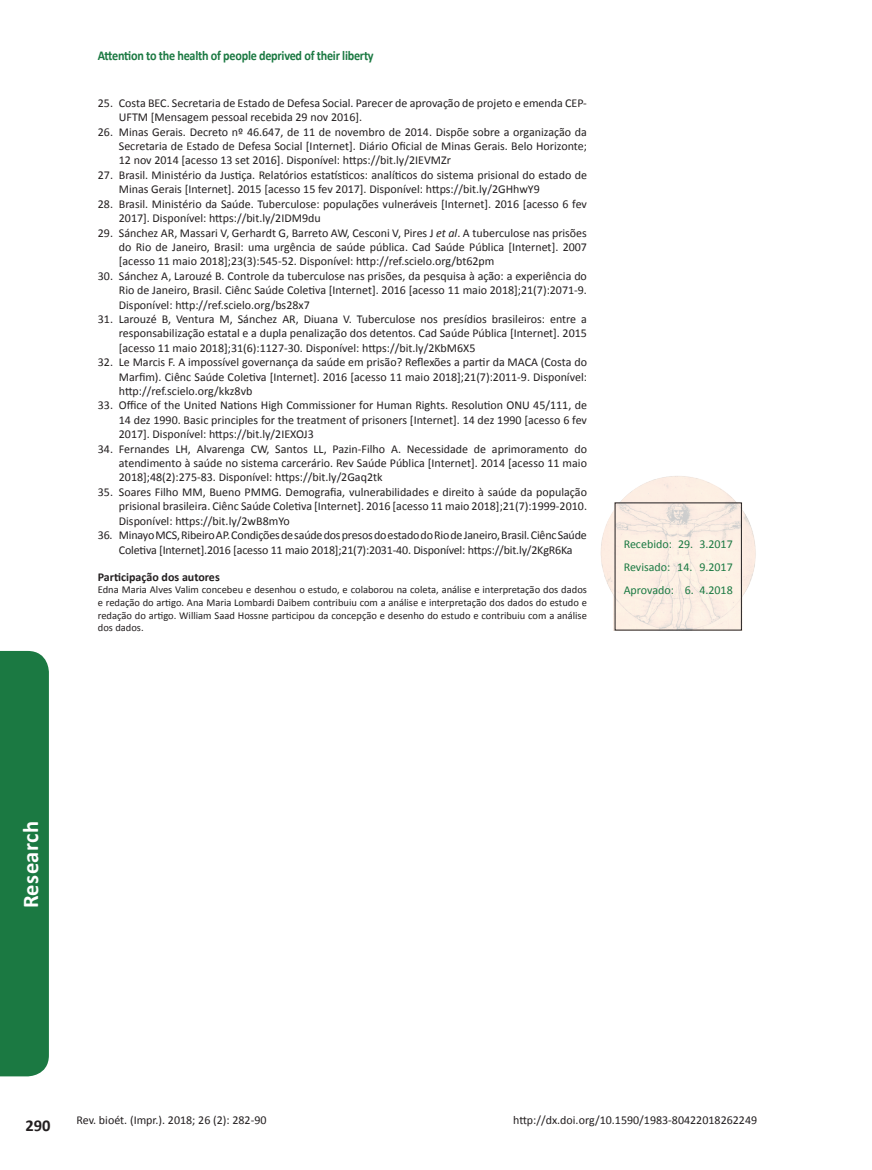
<style>
.page{position:relative;width:872px;height:1170px;background:#fff}
.page>*{position:absolute;margin:0;border:0;box-sizing:border-box;transform-origin:0 0}
.t1{font:700 22.5px "Calibri";letter-spacing:.02em;color:#fff}
.t2{font:700 16.5px "Calibri";color:#231f20}
.t3{font:700 13.5px "Calibri";letter-spacing:-.02em;color:#1b7942;scale:.9 1}
.Referencias{font:12px/14.4px "Calibri";color:#231f20;text-align:justify}
.t4{font:12px "Calibri";color:#1b7942}
.Titulo_participacao{font:700 12px "Calibri";color:#231f20}
.Texto_participacao_d{font:10.5px/12.6px "Calibri";color:#231f20;text-align:justify}
.s1{font-style:italic}
</style>
<div class="page">
<img style="left:600px;top:476px;width:156px;height:155px">
<div style="left:0;top:651px;width:49px;height:425px;background:#1b7942"></div>
<p class="t3" style="left:98px;top:47px;width:308px">Attention to the health of people deprived of their liberty</p>
<p class="Referencias" style="left:119px;top:96px;width:469px;text-indent:-21px">25. Costa BEC. Secretaria de Estado de Defesa Social. Parecer de aprovação de projeto e emenda CEP-<br>UFTM [Mensagem pessoal recebida 29 nov 2016].</p>
<p class="Referencias" style="left:119px;top:124px;width:469px;text-indent:-21px">26. Minas Gerais. Decreto nº 46.647, de 11 de novembro de 2014. Dispõe sobre a organização da Secretaria de Estado de Defesa Social [Internet]. Diário Oficial de Minas Gerais. Belo Horizonte; 12 nov 2014 [acesso 13 set 2016]. Disponível: https://bit.ly/2IEVMZr</p>
<p class="Referencias" style="left:119px;top:168px;width:469px;text-indent:-21px">27. Brasil. Ministério da Justiça. Relatórios estatísticos: analíticos do sistema prisional do estado de<br>Minas Gerais [Internet]. 2015 [acesso 15 fev 2017]. Disponível: https://bit.ly/2GHhwY9</p>
<p class="Referencias" style="left:119px;top:196px;width:469px;text-indent:-21px">28. Brasil. Ministério da Saúde. Tuberculose: populações vulneráveis [Internet]. 2016 [acesso 6 fev<br>2017]. Disponível: https://bit.ly/2IDM9du</p>
<p class="Referencias" style="left:119px;top:225px;width:469px;text-indent:-21px">29. Sánchez AR, Massari V, Gerhardt G, Barreto AW, Cesconi V, Pires J <span class="s1">et al</span>. A tuberculose nas prisões do Rio de Janeiro, Brasil: uma urgência de saúde pública. Cad Saúde Pública [Internet]. 2007 [acesso 11 maio 2018];23(3):545-52. Disponível: http://ref.scielo.org/bt62pm</p>
<p class="Referencias" style="left:119px;top:268px;width:469px;text-indent:-21px">30. Sánchez A, Larouzé B. Controle da tuberculose nas prisões, da pesquisa à ação: a experiência do Rio de Janeiro, Brasil. Ciênc Saúde Coletiva [Internet]. 2016 [acesso 11 maio 2018];21(7):2071-9.<br>Disponível: http://ref.scielo.org/bs28x7</p>
<p class="Referencias" style="left:119px;top:312px;width:469px;text-indent:-21px">31. Larouzé B, Ventura M, Sánchez AR, Diuana V. Tuberculose nos presídios brasileiros: entre a responsabilização estatal e a dupla penalização dos detentos. Cad Saúde Pública [Internet]. 2015 [acesso 11 maio 2018];31(6):1127-30. Disponível: https://bit.ly/2KbM6X5</p>
<p class="Referencias" style="left:119px;top:355px;width:469px;text-indent:-21px">32. Le Marcis F. A impossível governança da saúde em prisão? Reflexões a partir da MACA (Costa do Marfim). Ciênc Saúde Coletiva [Internet]. 2016 [acesso 11 maio 2018];21(7):2011-9. Disponível: http://ref.scielo.org/kkz8vb</p>
<p class="Referencias" style="left:119px;top:398px;width:469px;text-indent:-21px">33. Office of the United Nations High Commissioner for Human Rights. Resolution ONU 45/111, de 14 dez 1990. Basic principles for the treatment of prisoners [Internet]. 14 dez 1990 [acesso 6 fev 2017]. Disponível: https://bit.ly/2IEXOJ3</p>
<p class="Referencias" style="left:119px;top:441px;width:469px;text-indent:-21px">34. Fernandes LH, Alvarenga CW, Santos LL, Pazin-Filho A. Necessidade de aprimoramento do atendimento à saúde no sistema carcerário. Rev Saúde Pública [Internet]. 2014 [acesso 11 maio 2018];48(2):275-83. Disponível: https://bit.ly/2Gaq2tk</p>
<p class="Referencias" style="left:119px;top:484px;width:470px;text-indent:-21px">35. Soares Filho MM, Bueno PMMG. Demografia, vulnerabilidades e direito à saúde da população prisional brasileira. Ciênc Saúde Coletiva [Internet]. 2016 [acesso 11 maio 2018];21(7):1999-2010.<br>Disponível: https://bit.ly/2wB8mYo</p>
<p class="Referencias" style="left:98px;top:528px;width:490px;text-align:center">36. Minayo MCS, Ribeiro AP. Condições de saúde dos presos do estado do Rio de Janeiro, Brasil. Ciênc Saúde<br>Coletiva [Internet].2016 [acesso 11 maio 2018];21(7):2031-40. Disponível: https://bit.ly/2KgR6Ka</p>
<p class="Titulo_participacao" style="left:98px;top:569px;width:123px">Participação dos autores</p>
<p class="Texto_participacao_d" style="left:98px;top:583px;width:490px">Edna Maria Alves Valim concebeu e desenhou o estudo, e colaborou na coleta, análise e interpretação dos dados e redação do artigo. Ana Maria Lombardi Daibem contribuiu com a análise e interpretação dos dados do estudo e redação do artigo. William Saad Hossne participou da concepção e desenho do estudo e contribuiu com a análise dos dados.</p>
<p class="t4" style="left:623px;top:536px;width:111px">Recebido: 29. 3.2017</p>
<p class="t4" style="left:623px;top:559px;width:111px">Revisado: 14. 9.2017</p>
<p class="t4" style="left:623px;top:582px;width:111px">Aprovado: 6. 4.2018</p>
<h1 class="t1" style="left:16px;top:908px;width:89px;rotate:-90deg">Research</h1>
<h2 class="t2" style="left:26px;top:1115px;width:27px">290</h2>
<p class="Referencias" style="left:77px;top:1113px;width:191px">Rev. bioét. (Impr.). 2018; 26 (2): 282-90</p>
<p class="Referencias" style="left:513px;top:1113px;width:245px">http://dx.doi.org/10.1590/1983-80422018262249</p>
</div>
